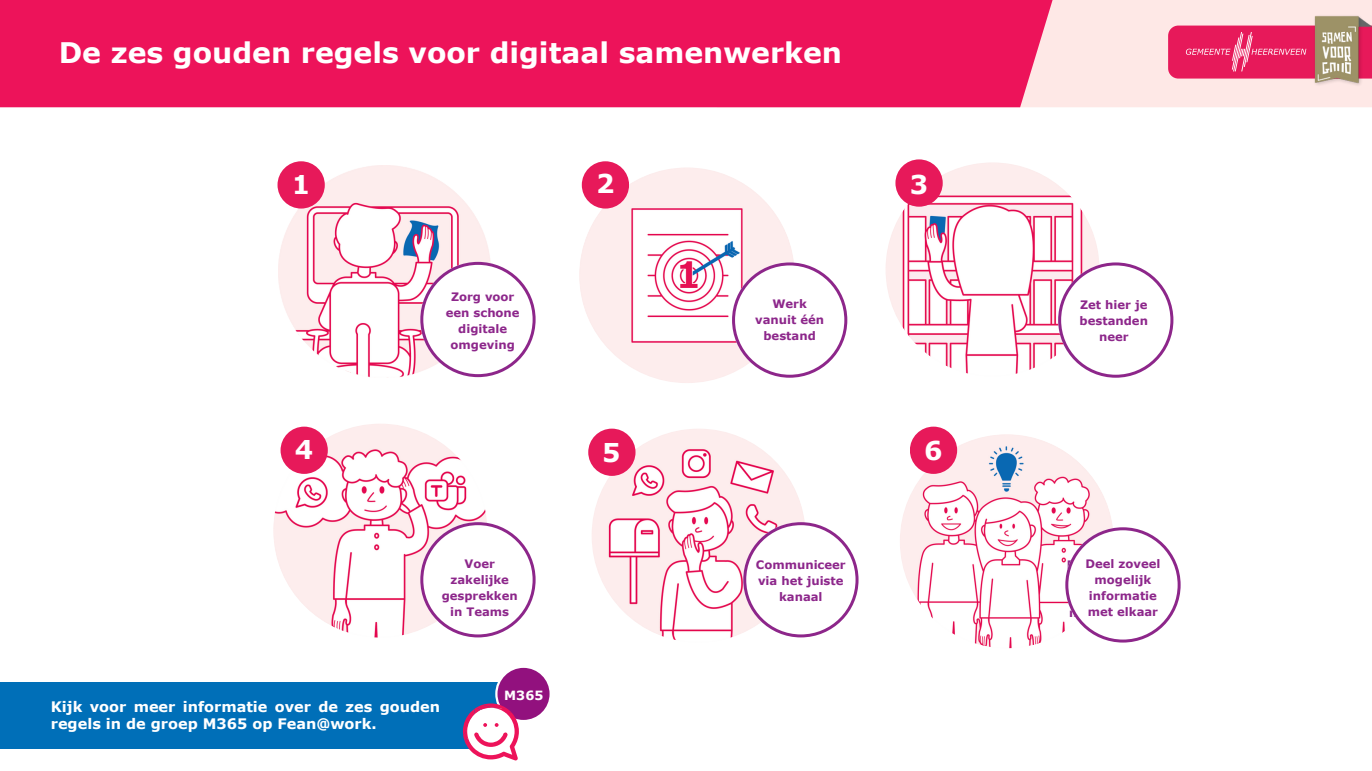
<style>
.page{position:relative;width:1372px;height:771px;background:#fff}
.page>*{position:absolute;margin:0;border:0;box-sizing:border-box;transform-origin:0 0}
.t1{font:700 28.3px "Verdana";color:#fff}
.t2{font:700 25.9px "Verdana";color:#fff}
.t3{font:700 14.5px/17px "Verdana";color:#fff}
.t4{font:700 12.7px "Verdana";color:#fff}
.t5{font:700 11.7px/16px "Verdana";color:#8d278b;text-align:center}
</style>
<div class="page">
<div style="left:0;top:682px;width:505px;height:67px;background:#006fb8"></div>
<img style="left:579px;top:167px;width:216px;height:216px;border-radius:50%">
<svg style="left:732px;top:262px;width:115px;height:116px"></svg>
<img style="left:885px;top:162px;width:214px;height:214px;border-radius:50%">
<div style="left:1054px;top:0;width:318px;height:107px;background:#fee8e6"></div>
<div style="left:0;top:0;width:1054px;height:107px;background:#ed135a"></div>
<img style="left:1311px;top:4px;width:61px;height:91px">
<svg style="left:1168px;top:26px;width:204px;height:53px;background:#dc436c"></svg>
<img style="left:278px;top:165px;width:212px;height:213px">
<div style="left:277px;top:161px;width:48px;height:48px;background:#e7195a;border-radius:50%"></div>
<svg style="left:420px;top:262px;width:116px;height:115px"></svg>
<div style="left:582px;top:161px;width:47px;height:48px;background:#e7195a;border-radius:50%"></div>
<img style="left:273px;top:424px;width:214px;height:214px;border-radius:50%">
<svg style="left:420px;top:522px;width:116px;height:115px"></svg>
<img style="left:592px;top:429px;width:213px;height:214px;border-radius:50%">
<svg style="left:743px;top:522px;width:115px;height:115px"></svg>
<svg style="left:1058px;top:262px;width:115px;height:116px"></svg>
<img style="left:900px;top:434px;width:214px;height:214px;border-radius:50%">
<div style="left:281px;top:427px;width:47px;height:47px;background:#e7195a;border-radius:50%"></div>
<div style="left:588px;top:429px;width:47px;height:47px;background:#e7195a;border-radius:50%"></div>
<div style="left:895px;top:159px;width:48px;height:48px;background:#e7195a;border-radius:50%"></div>
<svg style="left:1065px;top:527px;width:115px;height:116px"></svg>
<svg style="left:463px;top:667px;width:87px;height:93px"></svg>
<div style="left:910px;top:427px;width:47px;height:47px;background:#e7195a;border-radius:50%"></div>
<p class="t1" style="left:59px;top:34px;width:785px">De zes gouden regels voor digitaal samenwerken</p>
<h2 class="t2" style="left:292px;top:168px;width:20px">1</h2>
<p class="t2" style="left:295px;top:433px;width:20px">4</p>
<h4 class="t5" style="left:446px;top:288px;width:75px">Zorg voor een schone digitale omgeving</h4>
<p class="t5" style="left:442px;top:555px;width:78px">Voer zakelijke gesprekken in Teams</p>
<p class="t3" style="left:51px;top:698px;width:391px">Kijk voor meer informatie over de zes gouden regels in de groep M365 op Fean@work.</p>
<p class="t4" style="left:504px;top:687px;width:41px">M365</p>
<p class="t2" style="left:596px;top:167px;width:20px">2</p>
<h4 class="t2" style="left:602px;top:436px;width:20px">5</h4>
<p class="t5" style="left:755px;top:295px;width:70px">Werk vanuit één bestand</p>
<h4 class="t5" style="left:756px;top:556px;width:91px">Communiceer via het juiste kanaal</h4>
<p class="t2" style="left:910px;top:168px;width:20px">3</p>
<h4 class="t2" style="left:924px;top:434px;width:20px">6</h4>
<p class="t2" style="left:910px;top:442px;width:20px">6</p>
<h3 class="t5" style="left:1079px;top:296px;width:70px">Zet hier je bestanden neer</h3>
<p class="t5" style="left:1085px;top:555px;width:77px">Deel zoveel mogelijk informatie met elkaar</p>
<p class="t5" style="left:1067px;top:556px;width:77px">Deel zoveel mogelijk informatie met elkaar</p>
</div>
